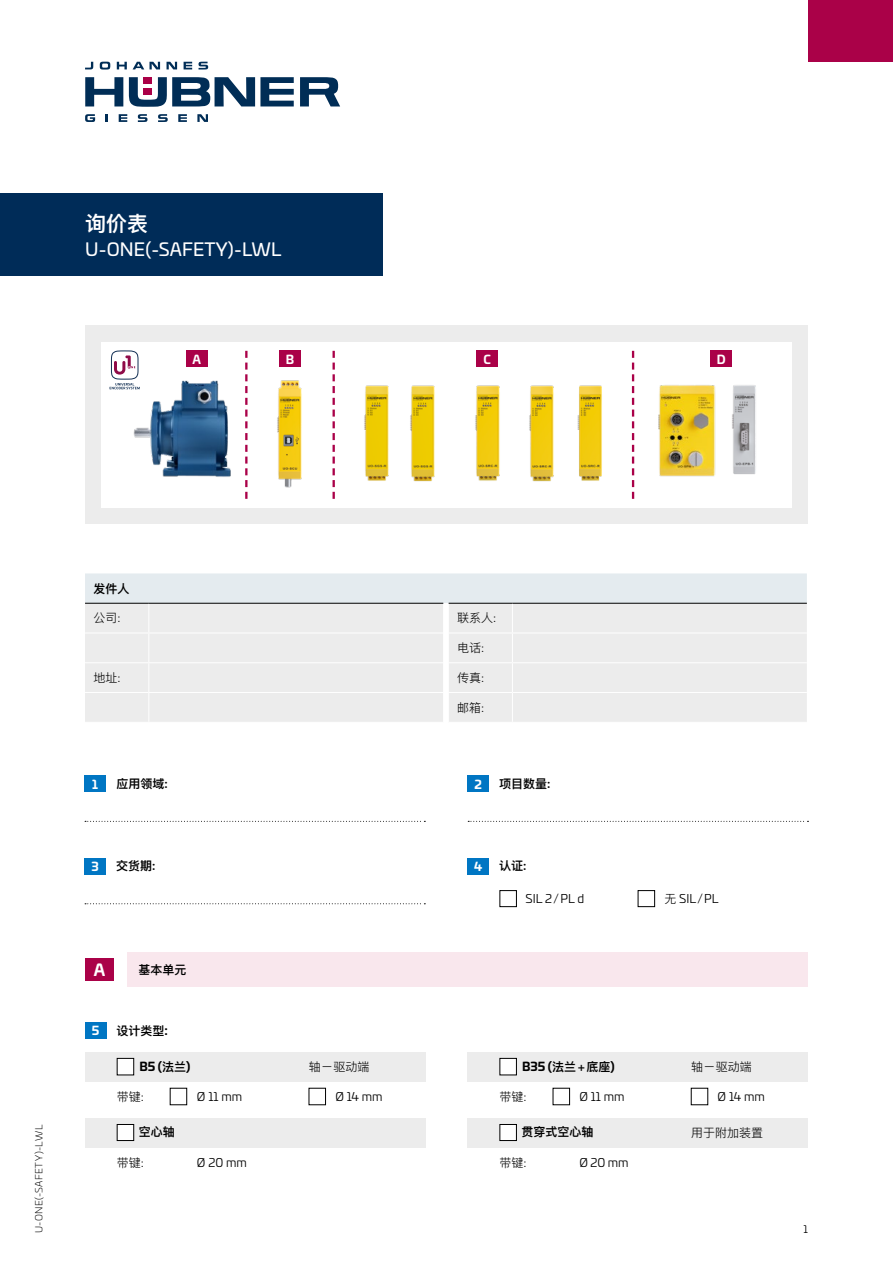
<style>
.page{position:relative;width:893px;height:1263px;background:#fff}
.page>*{position:absolute;margin:0;border:0;box-sizing:border-box;transform-origin:0 0}
.t1{font:600 21px "Ping Fang SC";color:#fff}
.t2{font:18px "Univia Pro";letter-spacing:.01em;color:#fff}
.t3{font:700 16.05px "Univia Pro";color:#fff}
.t4{font:300 12px "Ping Fang SC";color:#000}
.t5{font:12px "Univia Pro";color:#000}
.t6{font:600 12px "Ping Fang SC";color:#000}
.t7{font:700 12px "Univia Pro";color:#000}
.t8{font:700 12px "Univia Pro";color:#fff}
.t9{font:10.5px "Univia Pro";color:#000}
.t10{font:300 9.75px "Univia Pro";letter-spacing:.04em;color:#000}
.s1{font-family:"Univia Pro";font-weight:700}
.s2{font-family:"Ping Fang SC";font-weight:300}
.s3{font-family:"Ping Fang SC";font-weight:600}
</style>
<div class="page">
<svg style="left:85px;top:77px;width:38px;height:29px"></svg>
<svg style="left:300px;top:77px;width:40px;height:29px"></svg>
<svg style="left:129px;top:77px;width:165px;height:30px"></svg>
<svg style="left:100px;top:62px;width:10px;height:8px"></svg>
<svg style="left:117px;top:62px;width:10px;height:7px"></svg>
<svg style="left:133px;top:62px;width:27px;height:7px"></svg>
<svg style="left:167px;top:62px;width:10px;height:7px"></svg>
<svg style="left:184px;top:62px;width:8px;height:7px"></svg>
<svg style="left:199px;top:62px;width:9px;height:8px"></svg>
<svg style="left:85px;top:62px;width:8px;height:7px"></svg>
<div style="left:143px;top:77px;width:9px;height:7px;background:#aa0047"></div>
<div style="left:143px;top:88px;width:9px;height:7px;background:#aa0047"></div>
<svg style="left:158px;top:114px;width:10px;height:8px"></svg>
<svg style="left:138px;top:114px;width:9px;height:8px"></svg>
<svg style="left:119px;top:114px;width:8px;height:8px"></svg>
<svg style="left:178px;top:114px;width:9px;height:8px"></svg>
<svg style="left:197px;top:114px;width:11px;height:8px"></svg>
<svg style="left:106px;top:114px;width:2px;height:8px"></svg>
<svg style="left:85px;top:114px;width:10px;height:8px"></svg>
<div style="left:808px;top:0;width:85px;height:62px;background:#aa0148"></div>
<div style="left:0;top:193px;width:383px;height:83px;background:#002c58"></div>
<div style="left:85px;top:776px;width:21px;height:16px;background:#0076c3"></div>
<div style="left:85px;top:858px;width:21px;height:16px;background:#0076c3"></div>
<div style="left:468px;top:858px;width:21px;height:16px;background:#0076c3"></div>
<div style="left:468px;top:776px;width:21px;height:16px;background:#0076c3"></div>
<svg style="left:85px;top:821px;width:340px;height:1px"></svg>
<svg style="left:85px;top:903px;width:340px;height:1px"></svg>
<svg style="left:468px;top:821px;width:340px;height:1px"></svg>
<div style="left:85px;top:326px;width:723px;height:198px;background:#ececec"></div>
<div style="left:101px;top:342px;width:691px;height:165px;background:#fff"></div>
<svg style="left:632px;top:351px;width:2px;height:18px"></svg>
<svg style="left:333px;top:351px;width:2px;height:18px"></svg>
<svg style="left:245px;top:351px;width:2px;height:148px"></svg>
<div style="left:186px;top:350px;width:21px;height:17px;background:#aa0148"></div>
<div style="left:279px;top:350px;width:22px;height:17px;background:#aa0148"></div>
<div style="left:477px;top:350px;width:21px;height:17px;background:#aa0148"></div>
<div style="left:711px;top:350px;width:21px;height:17px;background:#aa0148"></div>
<div style="left:500px;top:890px;width:17px;height:17px;border:1px solid #000"></div>
<div style="left:638px;top:890px;width:17px;height:17px;border:1px solid #000"></div>
<div style="left:128px;top:953px;width:680px;height:34px;background:#f9e7ed"></div>
<div style="left:85px;top:959px;width:29px;height:22px;background:#aa0148"></div>
<div style="left:85px;top:1022px;width:21px;height:16px;background:#0076c3"></div>
<div style="left:309px;top:1088px;width:17px;height:17px;border:1px solid #000"></div>
<div style="left:170px;top:1088px;width:17px;height:17px;border:1px solid #000"></div>
<div style="left:553px;top:1088px;width:17px;height:17px;border:1px solid #000"></div>
<div style="left:85px;top:1052px;width:340px;height:29px;background:#ececec"></div>
<div style="left:85px;top:1118px;width:340px;height:29px;background:#ececec"></div>
<div style="left:468px;top:1118px;width:340px;height:29px;background:#ececec"></div>
<div style="left:468px;top:1052px;width:340px;height:29px;background:#ececec"></div>
<div style="left:117px;top:1058px;width:17px;height:17px;background:#fff"></div>
<div style="left:117px;top:1058px;width:17px;height:17px;border:1px solid #000"></div>
<div style="left:500px;top:1058px;width:16px;height:17px;background:#fff"></div>
<div style="left:500px;top:1058px;width:17px;height:17px;border:1px solid #000"></div>
<div style="left:117px;top:1124px;width:17px;height:16px;background:#fff"></div>
<div style="left:117px;top:1124px;width:17px;height:17px;border:1px solid #000"></div>
<div style="left:500px;top:1124px;width:16px;height:16px;background:#fff"></div>
<div style="left:500px;top:1124px;width:17px;height:17px;border:1px solid #000"></div>
<div style="left:85px;top:573px;width:722px;height:149px;background:#ececec"></div>
<hr style="left:85px;top:603px;width:64px;height:1px;background:#000">
<hr style="left:149px;top:603px;width:294px;height:1px;background:#000">
<hr style="left:449px;top:603px;width:63px;height:1px;background:#000">
<hr style="left:512px;top:603px;width:295px;height:1px;background:#000">
<svg style="left:110px;top:350px;width:29px;height:39px"></svg>
<img style="left:658px;top:385px;width:38px;height:92px">
<img style="left:696px;top:385px;width:60px;height:92px">
<img style="left:245px;top:374px;width:57px;height:122px">
<img style="left:332px;top:369px;width:42px;height:130px">
<img style="left:374px;top:385px;width:61px;height:97px">
<img style="left:475px;top:385px;width:17px;height:96px">
<img style="left:492px;top:385px;width:49px;height:97px">
<img style="left:541px;top:369px;width:94px;height:130px">
<img style="left:126px;top:372px;width:121px;height:122px">
<h1 class="t1" style="left:85px;top:210px;width:64px">询价表</h1>
<h2 class="t2" style="left:85px;top:235px;width:198px">U-ONE(-SAFETY)-LWL</h2>
<p class="t8" style="left:192px;top:349px;width:10px">A</p>
<p class="t8" style="left:286px;top:349px;width:10px">B</p>
<p class="t8" style="left:484px;top:349px;width:9px">C</p>
<p class="t8" style="left:717px;top:349px;width:10px">D</p>
<p class="t10" style="left:32px;top:1233px;width:110px;rotate:-90deg">U-ONE(-SAFETY)-LWL</p>
<p class="t6" style="left:94px;top:581px;width:37px">发件人</p>
<p class="t4" style="left:94px;top:611px;width:29px">公司:</p>
<p class="t4" style="left:457px;top:611px;width:41px">联系人:</p>
<p class="t4" style="left:457px;top:641px;width:29px">电话:</p>
<p class="t4" style="left:94px;top:670px;width:29px">地址:</p>
<p class="t4" style="left:457px;top:670px;width:29px">传真:</p>
<p class="t4" style="left:457px;top:700px;width:29px">邮箱:</p>
<p class="t6" style="left:117px;top:776px;width:53px">应用领域:</p>
<p class="t8" style="left:92px;top:774px;width:7px">1</p>
<p class="t6" style="left:499px;top:776px;width:53px">项目数量:</p>
<p class="t8" style="left:475px;top:774px;width:9px">2</p>
<p class="t6" style="left:116px;top:858px;width:41px">交货期:</p>
<p class="t6" style="left:499px;top:858px;width:29px">认证:</p>
<p class="t8" style="left:92px;top:857px;width:9px">3</p>
<p class="t8" style="left:474px;top:857px;width:10px">4</p>
<h3 class="t3" style="left:94px;top:957px;width:13px">A</h3>
<p class="t6" style="left:139px;top:962px;width:49px">基本单元</p>
<p class="t8" style="left:92px;top:1021px;width:9px">5</p>
<p class="t6" style="left:117px;top:1023px;width:53px">设计类型<span class="s1">:</span></p>
<p class="t5" style="left:526px;top:890px;width:60px">SIL 2/PL d</p>
<p class="t5" style="left:664px;top:890px;width:56px"><span class="s2">无</span> SIL/PL</p>
<p class="t4" style="left:309px;top:1059px;width:62px">轴 – 驱动端</p>
<p class="t4" style="left:691px;top:1059px;width:62px">轴 – 驱动端</p>
<p class="t7" style="left:139px;top:1057px;width:52px">B5 (<span class="s3">法兰</span>)</p>
<p class="t7" style="left:522px;top:1057px;width:94px">B35 (<span class="s3">法兰 + 底座</span>)</p>
<p class="t4" style="left:117px;top:1089px;width:29px">带键:</p>
<p class="t5" style="left:197px;top:1088px;width:47px">Ø 11 mm</p>
<p class="t5" style="left:718px;top:1088px;width:49px">Ø 14 mm</p>
<p class="t4" style="left:500px;top:1089px;width:29px">带键:</p>
<p class="t5" style="left:579px;top:1088px;width:47px">Ø 11 mm</p>
<p class="t5" style="left:335px;top:1088px;width:49px">Ø 14 mm</p>
<p class="t6" style="left:139px;top:1125px;width:37px">空心轴</p>
<p class="t6" style="left:522px;top:1125px;width:73px">贯穿式空心轴</p>
<p class="t4" style="left:117px;top:1155px;width:29px">带键:</p>
<p class="t4" style="left:500px;top:1155px;width:29px">带键:</p>
<p class="t5" style="left:197px;top:1154px;width:52px">Ø 20 mm</p>
<p class="t5" style="left:579px;top:1154px;width:51px">Ø 20 mm</p>
<p class="t4" style="left:691px;top:1125px;width:73px">用于附加装置</p>
<p class="t9" style="left:803px;top:1222px;width:6px">1</p>
</div>
